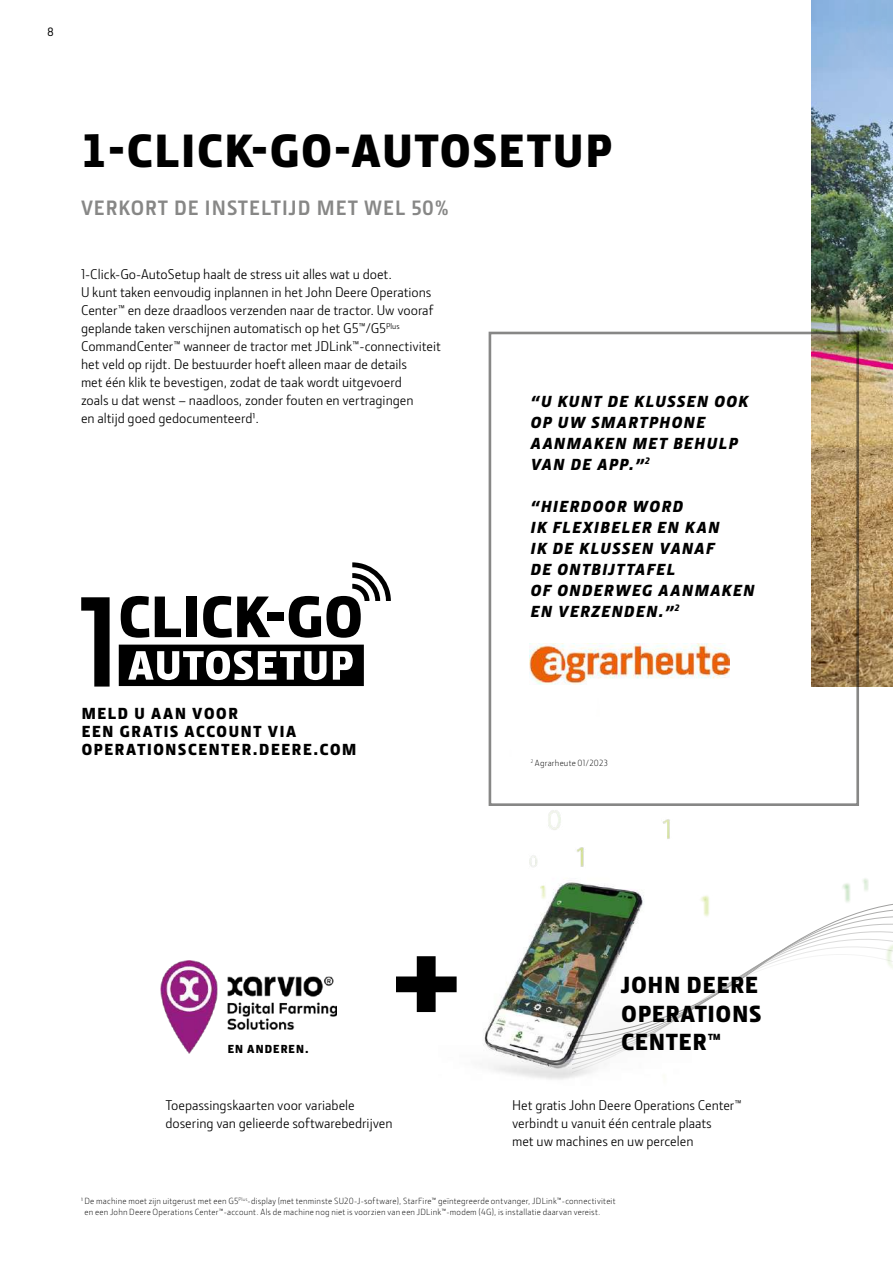
<style>
.page{position:relative;width:893px;height:1263px;background:#fff}
.page>*{position:absolute;margin:0;border:0;box-sizing:border-box;transform-origin:0 0}
.t1{font:900 120px "Section";color:#000}
.t2{font:900 48px "Section";letter-spacing:.05em;color:#000}
.t3{font:900 24px/28.5px "Section";letter-spacing:.05em;color:#000}
.t4{font:700 21px "JD Sans Pro";letter-spacing:.05em;color:#878786}
.t5{font:italic 900 16.5px/21px "Section";letter-spacing:.1em;color:#000}
.t6{font:900 16.5px/18px "Section";letter-spacing:.105em;color:#000}
.t7{font:14.25px/18px "JD Sans Pro";color:#000}
.t8{font:900 12px "Section";letter-spacing:.095em;color:#000}
.t9{font:500 12px "JD Sans Pro";color:#000}
.t10{font:300 9px/10.5px "JD Sans Pro";letter-spacing:.02em;color:#000}
</style>
<div class="page">
<svg style="left:580px;top:858px;width:313px;height:153px"></svg>
<img style="left:484px;top:867px;width:207px;height:213px">
<svg style="left:119px;top:645px;width:245px;height:41px"></svg>
<svg style="left:121px;top:596px;width:28px;height:42px"></svg>
<svg style="left:155px;top:596px;width:26px;height:41px"></svg>
<div style="left:186px;top:596px;width:11px;height:41px;background:#000"></div>
<svg style="left:203px;top:596px;width:67px;height:42px"></svg>
<div style="left:267px;top:612px;width:16px;height:8px;background:#000"></div>
<svg style="left:289px;top:562px;width:102px;height:76px"></svg>
<svg style="left:81px;top:597px;width:29px;height:89px"></svg>
<img style="left:161px;top:961px;width:175px;height:93px">
<img style="left:812px;top:0;width:81px;height:686px">
<img style="left:830px;top:0;width:63px;height:244px">
<div style="left:489px;top:332px;width:370px;height:474px;border:3px solid #878786"></div>
<img style="left:530px;top:643px;width:200px;height:41px">
<p class="t9" style="left:47px;top:23px;width:8px">8</p>
<h2 class="t2" style="left:81px;top:120px;width:532px">1-CLICK-GO-AUTOSETUP</h2>
<h3 class="t4" style="left:81px;top:194px;width:369px">VERKORT DE INSTELTIJD MET WEL 50%</h3>
<p class="t7" style="left:81px;top:265px;width:361px">1-Click-Go-AutoSetup haalt de stress uit alles wat u doet.<br>U kunt taken eenvoudig inplannen in het John Deere Operations Center™ en deze draadloos verzenden naar de tractor. Uw vooraf geplande taken verschijnen automatisch op het G5™/G5<sup>Plus </sup>CommandCenter™ wanneer de tractor met JDLink™-connectiviteit het veld op rijdt. De bestuurder hoeft alleen maar de details<br>met één klik te bevestigen, zodat de taak wordt uitgevoerd<br>zoals u dat wenst – naadloos, zonder fouten en vertragingen<br>en altijd goed gedocumenteerd¹.</p>
<p class="t6" style="left:82px;top:704px;width:276px">MELD U AAN VOOR<br>EEN GRATIS ACCOUNT VIA<br>OPERATIONSCENTER.DEERE.COM</p>
<p class="t5" style="left:531px;top:390px;width:219px">“U KUNT DE KLUSSEN OOK<br>OP UW SMARTPHONE<br>AANMAKEN MET BEHULP<br>VAN DE APP.”<sup>2</sup></p>
<p class="t5" style="left:531px;top:495px;width:225px">“HIERDOOR WORD<br>IK FLEXIBELER EN KAN<br>IK DE KLUSSEN VANAF<br>DE ONTBIJTTAFEL<br>OF ONDERWEG AANMAKEN<br>EN VERZENDEN.”<sup>2</sup></p>
<p class="t10" style="left:531px;top:758px;width:79px"><sup>2</sup> Agrarheute 01/2023</p>
<p class="t8" style="left:228px;top:1042px;width:82px">EN ANDEREN.</p>
<h1 class="t1" style="left:392px;top:898px;width:71px">+</h1>
<h3 class="t3" style="left:622px;top:971px;width:141px">JOHN DEERE<br>OPERATIONS<br>CENTER™</h3>
<p class="t7" style="left:166px;top:1096px;width:229px">Toepassingskaarten voor variabele dosering van gelieerde softwarebedrijven</p>
<p class="t7" style="left:512px;top:1096px;width:231px">Het gratis John Deere Operations Center™ verbindt u vanuit één centrale plaats<br>met uw machines en uw percelen</p>
<p class="t10" style="left:85px;top:1196px;width:533px;text-indent:-4px">¹ De machine moet zijn uitgerust met een G5<sup>Plus</sup>-display (met tenminste SU20-J-software), StarFire™ geïntegreerde ontvanger, JDLink™-connectiviteit en een John Deere Operations Center™-account. Als de machine nog niet is voorzien van een JDLink™-modem (4G), is installatie daarvan vereist.</p>
</div>
